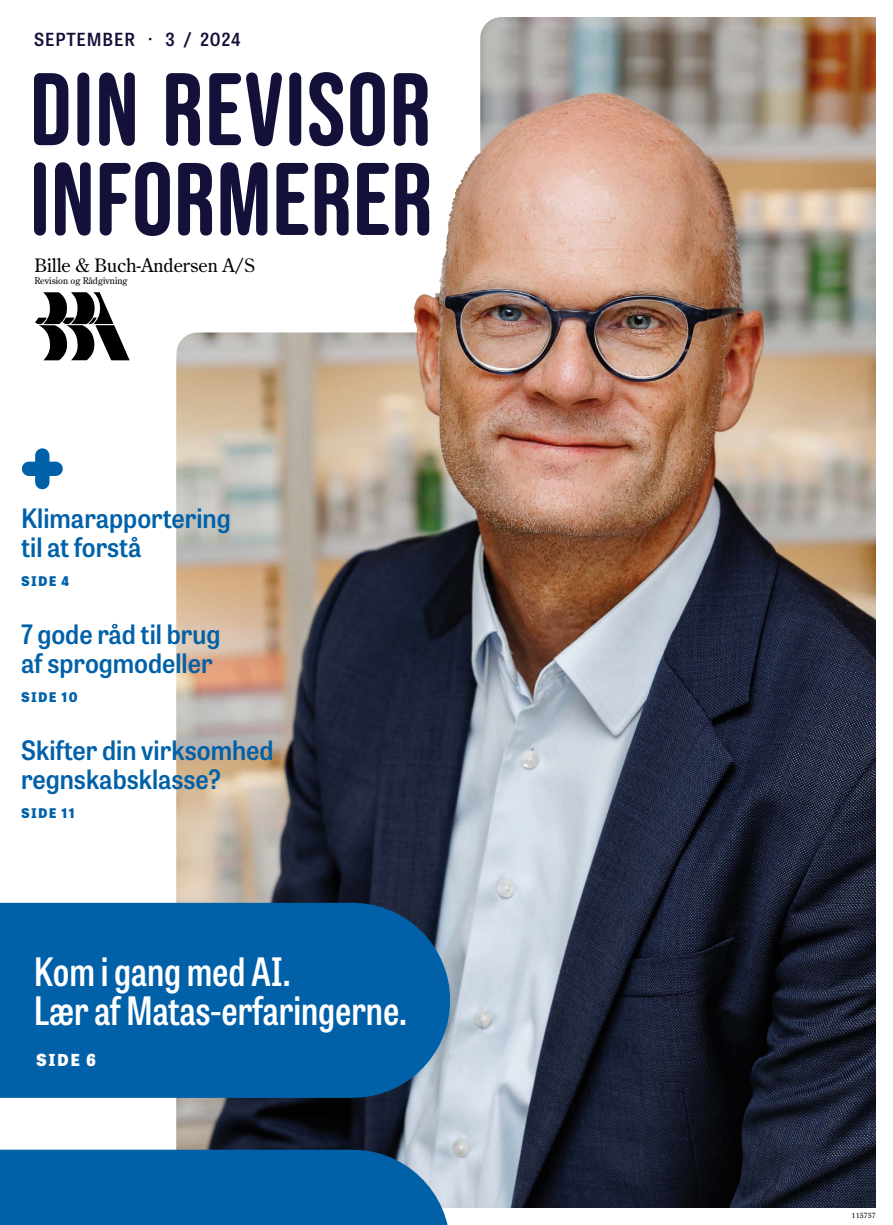
<style>
.page{position:relative;width:893px;height:1225px;background:#fff}
.page>*{position:absolute;margin:0;border:0;box-sizing:border-box;transform-origin:0 0}
.t1{font:600 39px/39px "Tablet Gothic Condensed";color:#fff}
.t2{font:26.55px/29.2px "Tablet Gothic Narrow Sb";color:#0061a9}
.t3{font:18.45px "Century Old Style";color:#000}
.t4{font:18px "Tablet Gothic Narrow Sb";letter-spacing:.05em;color:#131139}
.t5{font:800 16.5px "Tablet Gothic";color:#fff}
.t6{font:800 13.35px "Tablet Gothic";letter-spacing:.1em;color:#0061a9}
.t7{font:9.15px "Century Old Style";color:#000}
.t8{font:7.5px "Berling Serif Text";color:#000}
</style>
<div class="page">
<div style="left:353px;top:1208px;width:95px;height:17px;background:#0061a9"></div>
<svg style="left:34px;top:73px;width:34px;height:72px"></svg>
<div style="left:77px;top:72px;width:12px;height:74px;background:#131139;border-radius:6px"></div>
<svg style="left:99px;top:72px;width:36px;height:74px"></svg>
<svg style="left:209px;top:72px;width:73px;height:74px"></svg>
<div style="left:289px;top:72px;width:12px;height:74px;background:#131139;border-radius:6px"></div>
<svg style="left:309px;top:72px;width:34px;height:74px"></svg>
<svg style="left:350px;top:72px;width:35px;height:74px"></svg>
<div style="left:34px;top:162px;width:12px;height:73px;background:#131139;border-radius:6px"></div>
<svg style="left:55px;top:162px;width:36px;height:73px"></svg>
<svg style="left:100px;top:162px;width:70px;height:74px"></svg>
<svg style="left:220px;top:162px;width:47px;height:73px"></svg>
<svg style="left:276px;top:163px;width:32px;height:72px"></svg>
<svg style="left:357px;top:163px;width:32px;height:72px"></svg>
<svg style="left:178px;top:163px;width:34px;height:72px"></svg>
<svg style="left:166px;top:73px;width:34px;height:73px"></svg>
<svg style="left:394px;top:73px;width:34px;height:73px"></svg>
<svg style="left:395px;top:163px;width:5px;height:72px"></svg>
<svg style="left:315px;top:163px;width:34px;height:72px"></svg>
<img style="left:480px;top:17px;width:396px;height:274px">
<img style="left:400px;top:121px;width:145px;height:170px">
<img style="left:497px;top:291px;width:379px;height:41px">
<div style="left:0;top:264px;width:497px;height:93px;background:#fff"></div>
<img style="left:176px;top:332px;width:700px;height:876px">
<div style="left:0;top:903px;width:353px;height:195px;background:#0061a9"></div>
<div style="left:0;top:1149px;width:353px;height:76px;background:#0061a9"></div>
<div style="left:35px;top:455px;width:14px;height:27px;background:#0061a9"></div>
<div style="left:29px;top:461px;width:27px;height:15px;background:#0061a9"></div>
<svg style="left:35px;top:292px;width:95px;height:68px"></svg>
<p class="t4" style="left:34px;top:27px;width:208px">SEPTEMBER · 3 / 2024</p>
<p class="t3" style="left:34px;top:253px;width:222px">Bille &amp; Buch-Andersen A/S</p>
<p class="t7" style="left:34px;top:275px;width:95px">Revision og Rådgivning</p>
<p class="t2" style="left:21px;top:502px;width:211px">Klimarapportering til at forstå</p>
<p class="t6" style="left:21px;top:571px;width:50px">SIDE 4</p>
<p class="t2" style="left:21px;top:618px;width:201px">7 gode råd til brug af sprogmodeller</p>
<p class="t6" style="left:21px;top:687px;width:58px">SIDE 10</p>
<p class="t2" style="left:21px;top:735px;width:254px">Skifter din virksomhed regnskabsklasse?</p>
<p class="t6" style="left:21px;top:803px;width:55px">SIDE 11</p>
<h1 class="t1" style="left:34px;top:951px;width:375px">Kom i gang med AI.<br>Lær af Matas-erfaringerne.</h1>
<p class="t5" style="left:36px;top:1048px;width:62px">SIDE 6</p>
<p class="t8" style="left:852px;top:1210px;width:26px">115757</p>
</div>
